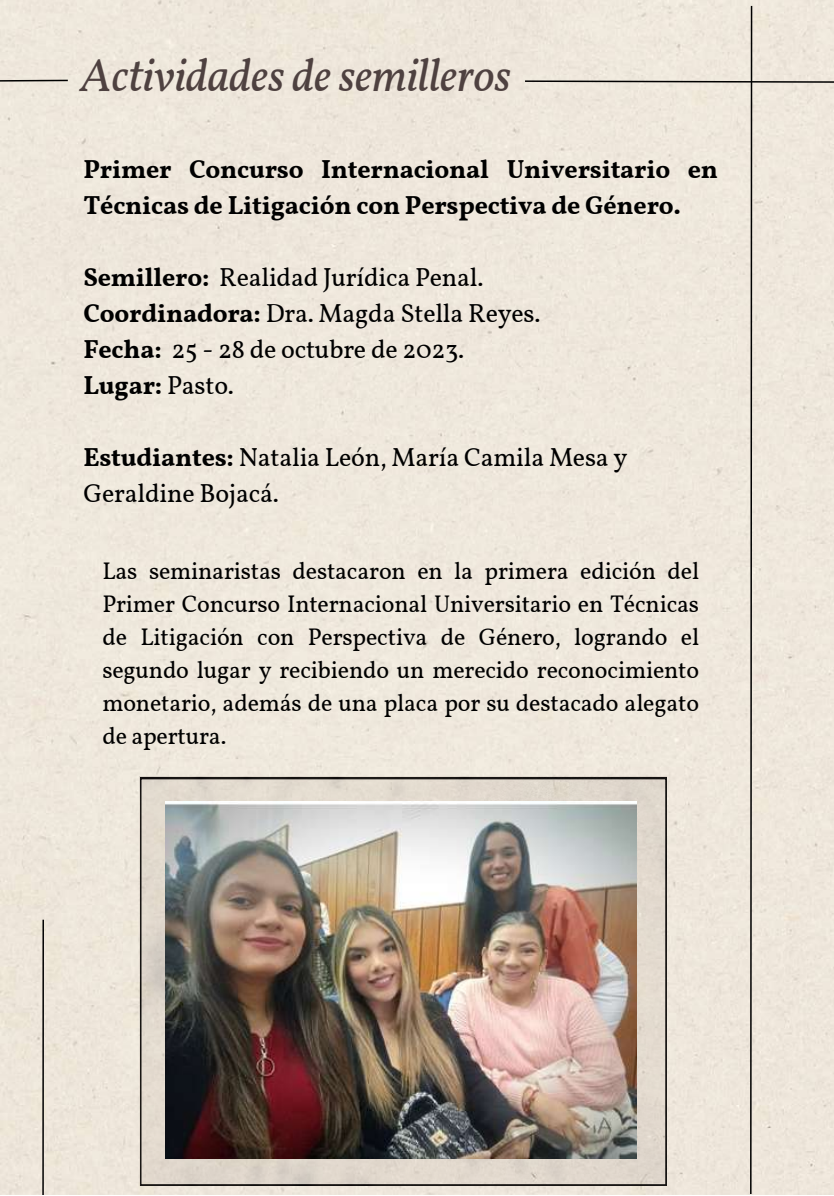
<style>
.page{position:relative;width:834px;height:1196px;background:#fff}
.page>*{position:absolute;margin:0;border:0;box-sizing:border-box;transform-origin:0 0}
.t1{font:italic 46.2px "Vollkorn";letter-spacing:-.01em;color:#4e4140}
.t2{font:26px/36px "Vollkorn";letter-spacing:-.01em;color:#000}
.t3{font:700 26px/36px "Vollkorn";letter-spacing:-.01em;color:#000}
.t4{font:24px/33px "Vollkorn";letter-spacing:-.01em;color:#000;text-align:justify}
.s1{font-weight:700}
</style>
<div class="page">
<div style="left:0;top:0;width:833px;height:1194px;background:#eee7dc"></div>
<svg style="left:0;top:79px;width:69px;height:4px"></svg>
<div style="left:523px;top:4px;width:310px;height:1190px;background:#efe7dc"></div>
<svg style="left:41px;top:918px;width:4px;height:276px"></svg>
<img style="left:139px;top:776px;width:528px;height:409px">
<img style="left:166px;top:801px;width:470px;height:357px">
<h1 class="t1" style="left:80px;top:47px;width:432px">Actividades de semilleros</h1>
<p class="t3" style="left:83px;top:153px;width:636px">Primer Concurso Internacional Universitario en<br>Técnicas de Litigación con Perspectiva de Género.</p>
<p class="t2" style="left:83px;top:261px;width:459px"><span class="s1">Semillero:</span> Realidad Jurídica Penal.<br><span class="s1">Coordinadora:</span> Dra. Magda Stella Reyes.<br><span class="s1">Fecha:</span> 25 - 28 de octubre de 2023.<br><span class="s1">Lugar:</span> Pasto.</p>
<p class="t2" style="left:83px;top:441px;width:546px"><span class="s1">Estudiantes:</span> Natalia León, María Camila Mesa y<br>Geraldine Bojacá.</p>
<p class="t4" style="left:102px;top:556px;width:598px">Las seminaristas destacaron en la primera edición del Primer Concurso Internacional Universitario en Técnicas de Litigación con Perspectiva de Género, logrando el segundo lugar y recibiendo un merecido reconocimiento monetario, además de una placa por su destacado alegato de apertura.</p>
</div>
